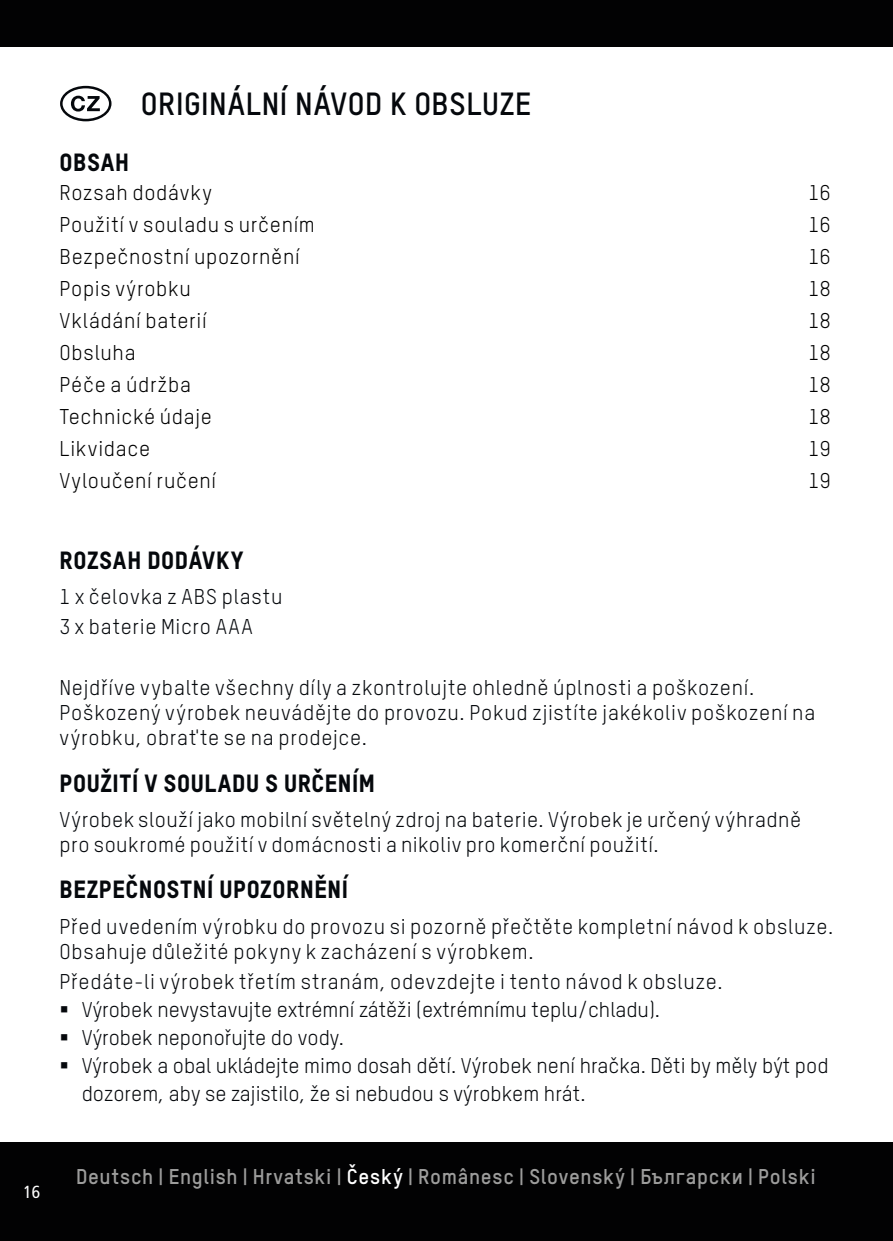
<style>
.page{position:relative;width:893px;height:1241px;background:#fff}
.page>*{position:absolute;margin:0;border:0;box-sizing:border-box;transform-origin:0 0}
.t1{font:700 31.5px "TSTARPRO";letter-spacing:.02em;color:#05080c}
.t2{font:800 24.5px "TSTARPRO";letter-spacing:.03em;color:#05080c}
.t3{font:21px/25.2px "TSTARPRO";letter-spacing:.03em;color:#05080c}
.t4{font:21px/28px "TSTARPRO";color:#05080c}
.t5{font:21px "TSTARPRO";letter-spacing:.03em;color:#000}
.t6{font:700 21px "TSTARPRO";letter-spacing:.035em;color:#9d9d9c}
.t7{font:condensed 17.5px "Frutiger LT Std";color:#fff}
.s1{color:#fff}
</style>
<div class="page">
<div style="left:0;top:1142px;width:893px;height:98px;background:#020203"></div>
<div style="left:0;top:0;width:893px;height:47px;background:#020203"></div>
<h1 class="t1" style="left:141px;top:82px;width:392px">ORIGINÁLNÍ NÁVOD K OBSLUZE</h1>
<p class="t2" style="left:60px;top:145px;width:71px">OBSAH</p>
<p class="t5" style="left:59px;top:178px;width:154px">Rozsah dodávky</p>
<p class="t5" style="left:808px;top:178px;width:24px">16</p>
<p class="t5" style="left:59px;top:210px;width:257px">Použití v souladu s určením</p>
<p class="t5" style="left:808px;top:210px;width:24px">16</p>
<p class="t5" style="left:59px;top:242px;width:242px">Bezpečnostní upozornění</p>
<p class="t5" style="left:808px;top:242px;width:24px">16</p>
<p class="t5" style="left:59px;top:274px;width:133px">Popis výrobku</p>
<p class="t5" style="left:808px;top:274px;width:24px">18</p>
<p class="t5" style="left:59px;top:306px;width:149px">Vkládání baterií</p>
<p class="t5" style="left:808px;top:306px;width:24px">18</p>
<p class="t5" style="left:59px;top:338px;width:78px">Obsluha</p>
<p class="t5" style="left:808px;top:338px;width:24px">18</p>
<p class="t5" style="left:59px;top:370px;width:133px">Péče a údržba</p>
<p class="t5" style="left:808px;top:370px;width:24px">18</p>
<p class="t5" style="left:59px;top:402px;width:154px">Technické údaje</p>
<p class="t5" style="left:808px;top:402px;width:24px">18</p>
<p class="t5" style="left:59px;top:434px;width:92px">Likvidace</p>
<p class="t5" style="left:808px;top:434px;width:24px">19</p>
<p class="t5" style="left:59px;top:466px;width:158px">Vyloučení ručení</p>
<p class="t5" style="left:808px;top:466px;width:24px">19</p>
<p class="t2" style="left:60px;top:543px;width:186px">ROZSAH DODÁVKY</p>
<p class="t3" style="left:60px;top:581px;width:225px;line-height:30.1px">1 x čelovka z ABS plastu<br>3 x baterie Micro AAA</p>
<p class="t3" style="left:60px;top:673px;width:757px">Nejdříve vybalte všechny díly a zkontrolujte ohledně úplnosti a poškození.<br>Poškozený výrobek neuvádějte do provozu. Pokud zjistíte jakékoliv poškození na výrobku, obraťte se na prodejce.</p>
<p class="t2" style="left:60px;top:766px;width:317px">POUŽITÍ V SOULADU S URČENÍM</p>
<p class="t3" style="left:60px;top:805px;width:743px">Výrobek slouží jako mobilní světelný zdroj na baterie. Výrobek je určený výhradně pro soukromé použití v domácnosti a nikoliv pro komerční použití.</p>
<p class="t2" style="left:60px;top:872px;width:290px">BEZPEČNOSTNÍ UPOZORNĚNÍ</p>
<p class="t3" style="left:60px;top:912px;width:775px">Před uvedením výrobku do provozu si pozorně přečtěte kompletní návod k obsluze.<br>Obsahuje důležité pokyny k zacházení s výrobkem.</p>
<p class="t3" style="left:60px;top:967px;width:665px">Předáte-li výrobek třetím stranám, odevzdejte i tento návod k obsluze.</p>
<p class="t4" style="left:60px;top:994px;width:602px">▪ Výrobek nevystavujte extrémní zátěži (extrémnímu teplu/chladu).</p>
<p class="t4" style="left:60px;top:1022px;width:286px">▪ Výrobek neponořujte do vody.</p>
<p class="t4" style="left:82px;top:1050px;width:748px;text-indent:-22px">▪ Výrobek a obal ukládejte mimo dosah dětí. Výrobek není hračka. Děti by měly být pod dozorem, aby se zajistilo, že si nebudou s výrobkem hrát.</p>
<p class="t7" style="left:23px;top:1181px;width:18px">16</p>
<p class="t6" style="left:76px;top:1162px;width:741px">Deutsch | English | Hrvatski | <span class="s1">Český</span> | Românesc | Slovenský | Български | Polski</p>
</div>
